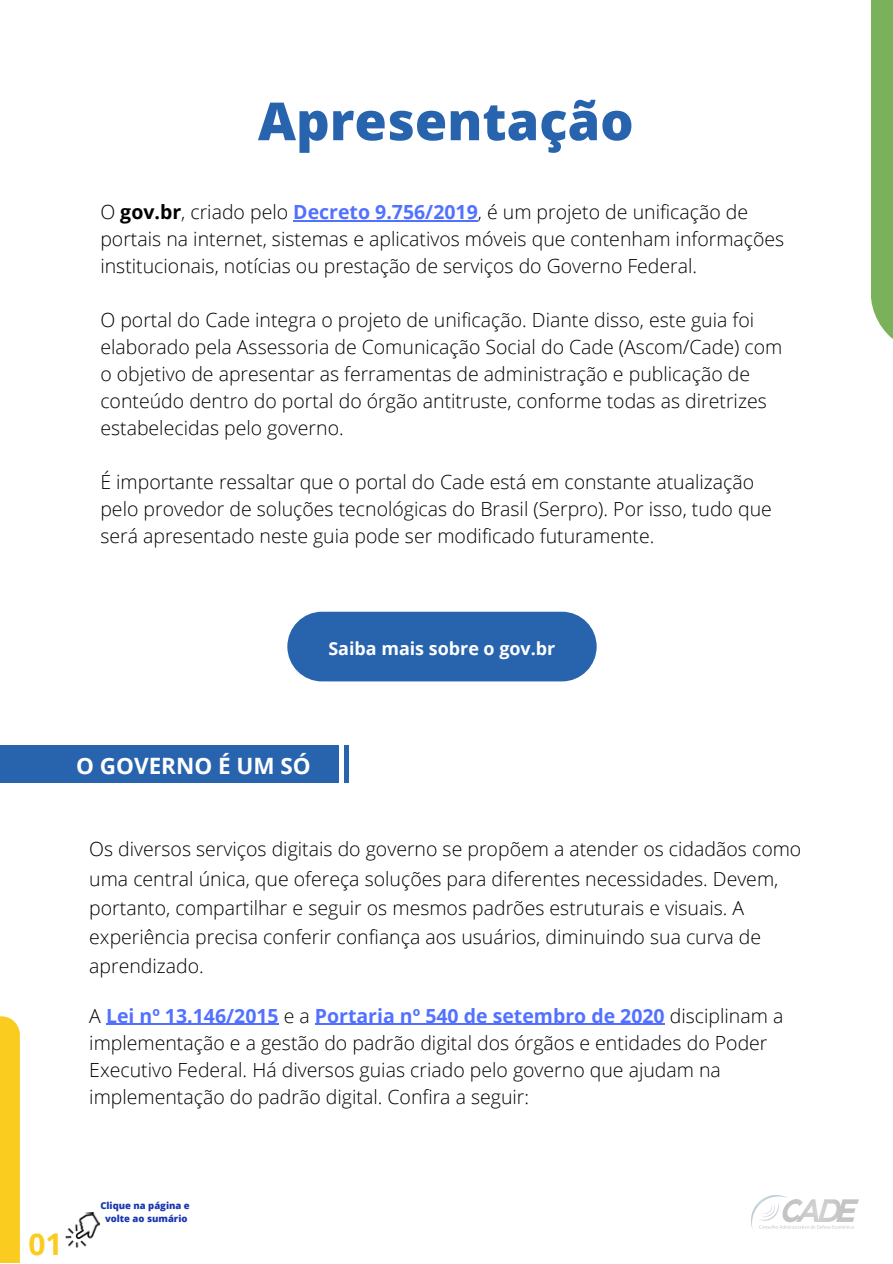
<style>
.page{position:relative;width:893px;height:1264px;background:#fff}
.page>*{position:absolute;margin:0;border:0;box-sizing:border-box;transform-origin:0 0}
.t1{font:800 52.5px "Open Sans";color:#2864ae}
.t2{font:700 30px "Open Sans";color:#facc1f}
.t3{font:700 22.5px "Open Sans";color:#fff}
.t4{font:300 19.5px/27px "Open Sans";color:#000}
.t5{font:700 17.85px "Open Sans";color:#fff}
.t6{font:800 9.45px/12.6px "Open Sans";color:#1836b2;text-align:center}
.s1{font-weight:700}
.s2{font-weight:700;color:#5271ff}
</style>
<div class="page">
<div style="left:287px;top:611px;width:309px;height:70px;background:#2864ae;border-radius:35px"></div>
<img style="left:751px;top:1195px;width:107px;height:33px">
<div style="left:0;top:745px;width:338px;height:37px;background:#2864ae"></div>
<hr style="left:293px;top:220px;width:185px;height:1px;background:#5271ff">
<hr style="left:106px;top:1023px;width:173px;height:1px;background:#5271ff">
<hr style="left:315px;top:1023px;width:349px;height:1px;background:#5271ff">
<div style="left:344px;top:745px;width:5px;height:37px;background:#2864ae"></div>
<div style="left:870px;top:0;width:22px;height:378px;background:#7ab15b"></div>
<div style="left:0;top:1015px;width:20px;height:247px;background:#facc1f"></div>
<img style="left:65px;top:1212px;width:36px;height:35px">
<h1 class="t1" style="left:258px;top:84px;width:377px">Apresentação</h1>
<p class="t4" style="left:100px;top:198px;width:685px">O <span class="s1">gov.br</span>, criado pelo <span class="s2">Decreto 9.756/2019</span>, é um projeto de unificação de portais na internet, sistemas e aplicativos móveis que contenham informações institucionais, notícias ou prestação de serviços do Governo Federal.</p>
<p class="t4" style="left:100px;top:306px;width:683px">O portal do Cade integra o projeto de unificação. Diante disso, este guia foi elaborado pela Assessoria de Comunicação Social do Cade (Ascom/Cade) com o objetivo de apresentar as ferramentas de administração e publicação de conteúdo dentro do portal do órgão antitruste, conforme todas as diretrizes estabelecidas pelo governo.</p>
<p class="t4" style="left:100px;top:468px;width:673px">É importante ressaltar que o portal do Cade está em constante atualização pelo provedor de soluções tecnológicas do Brasil (Serpro). Por isso, tudo que será apresentado neste guia pode ser modificado futuramente.</p>
<p class="t5" style="left:328px;top:635px;width:228px">Saiba mais sobre o gov.br</p>
<p class="t3" style="left:76px;top:749px;width:236px">O GOVERNO É UM SÓ</p>
<p class="t4" style="left:89px;top:834px;width:713px;line-height:29.2px">Os diversos serviços digitais do governo se propõem a atender os cidadãos como uma central única, que ofereça soluções para diferentes necessidades. Devem, portanto, compartilhar e seguir os mesmos padrões estruturais e visuais. A experiência precisa conferir confiança aos usuários, diminuindo sua curva de aprendizado.</p>
<p class="t4" style="left:89px;top:1001px;width:695px">A <span class="s2">Lei nº 13.146/2015</span> e a <span class="s2">Portaria nº 540 de setembro de 2020</span> disciplinam a implementação e a gestão do padrão digital dos órgãos e entidades do Poder Executivo Federal. Há diversos guias criado pelo governo que ajudam na implementação do padrão digital. Confira a seguir:</p>
<h2 class="t2" style="left:28px;top:1223px;width:36px">01</h2>
<p class="t6" style="left:100px;top:1199px;width:91px">Clique na página e volte ao sumário</p>
</div>
